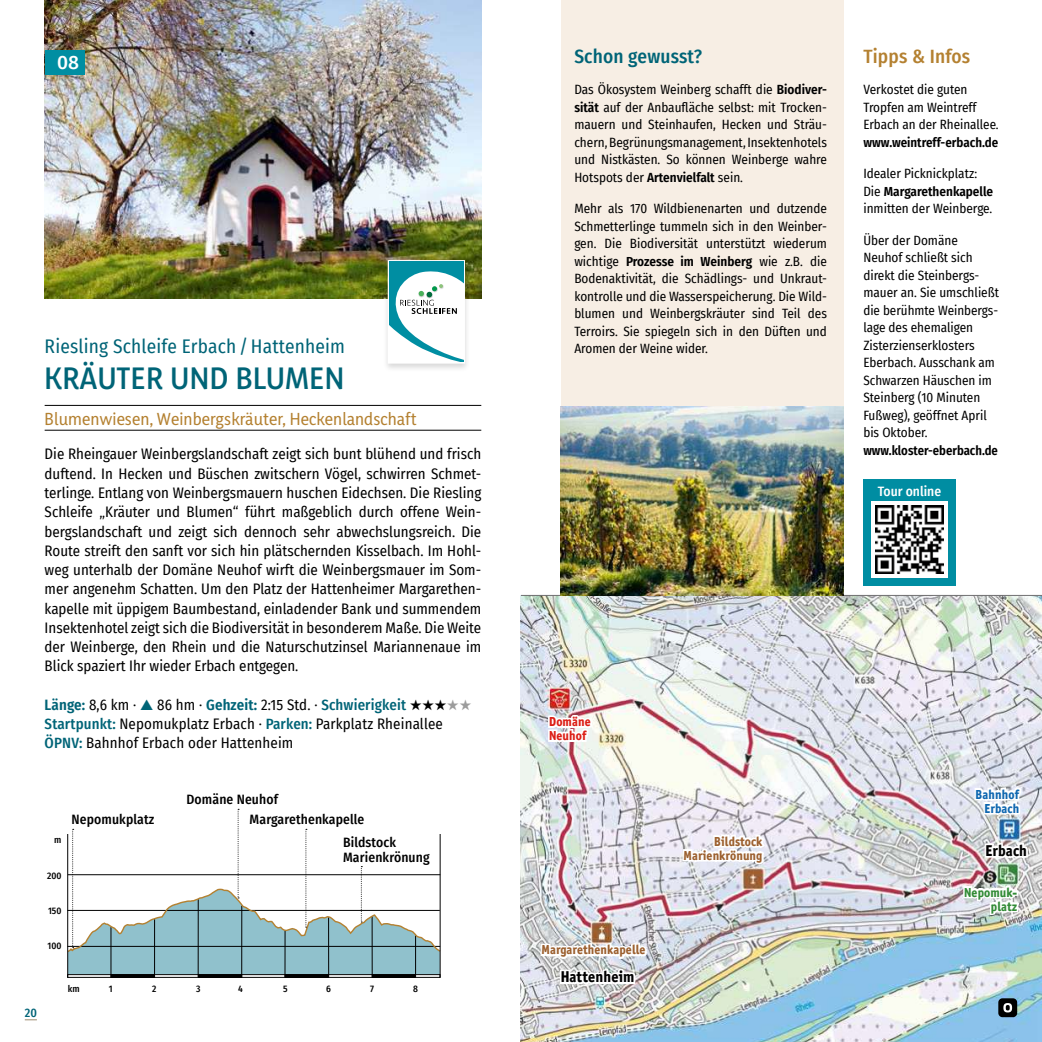
<style>
.page{position:relative;width:1042px;height:1042px;background:#fff}
.page>*{position:absolute;margin:0;border:0;box-sizing:border-box;transform-origin:0 0}
.t1{font:600 28px "Yaldevi";letter-spacing:.02em;color:#006477}
.t2{font:19.25px "Fira Sans Condensed";letter-spacing:.01em;color:#006477}
.t3{font:500 19.25px "Fira Sans Condensed";letter-spacing:.01em;color:#006477}
.t4{font:500 19.25px "Fira Sans Condensed";letter-spacing:.01em;color:#b48131}
.t5{font:500 19.25px "Fira Sans";color:#fff}
.t6{font:500 15.75px "Yaldevi";letter-spacing:.01em;color:#b48131}
.t7{font:800 15.75px "Officina San ITC";letter-spacing:.01em;color:#000;scale:.9 1}
.t8{font:14.88px/19.2px "Fira Sans Condensed";letter-spacing:.01em;color:#000;text-align:justify}
.t9{font:500 13.47px/14.2px "Fira Sans Condensed";letter-spacing:.01em;color:#000}
.t10{font:500 13.47px "Fira Sans Condensed";color:#fff}
.t11{font:13.12px/17.5px "Fira Sans Condensed";color:#000}
.t12{font:800 13.12px/14px "Officina San ITC";letter-spacing:.01em;color:#9c602f;text-align:right;scale:.9 1}
.t13{font:600 13.12px "Fira Sans Condensed";color:#000}
.t14{font:600 13.12px "Fira Sans Condensed";color:#000;scale:.96 1}
.t15{font:800 13.12px/14px "Officina San ITC";letter-spacing:.01em;color:#328b36;text-align:right;scale:.9 1}
.t16{font:800 13.12px/14px "Officina San ITC";letter-spacing:.01em;color:#0f67b0;text-align:right;scale:.9 1}
.t17{font:800 13.12px/14px "Officina San ITC";letter-spacing:.01em;color:#dc1e15;scale:.9 1}
.t18{font:500 12.25px "Fira Sans Condensed";color:#006477}
.t19{font:500 9.45px "Fira Sans Condensed";color:#000}
.s1{font-weight:600;color:#006477}
.s2{color:#006477}
.s3{font-weight:500;color:#006477}
.s4{color:#9c9c9c}
.s5{font-weight:600}
</style>
<div class="page">
<svg style="left:25px;top:1019px;width:12px;height:1px"></svg>
<div style="left:561px;top:0;width:282px;height:407px;background:#f7eee4"></div>
<img style="left:45px;top:0;width:436px;height:299px">
<hr style="left:45px;top:405px;width:436px;height:1px;background:#000">
<hr style="left:45px;top:430px;width:436px;height:1px;background:#000">
<div style="left:863px;top:479px;width:92px;height:106px;background:#008da2"></div>
<div style="left:871px;top:501px;width:77px;height:77px;background:#fff"></div>
<img style="left:875px;top:505px;width:68px;height:68px">
<div style="left:67px;top:974px;width:373px;height:3px;border:1px solid #000"></div>
<div style="left:111px;top:974px;width:44px;height:3px;border:1px solid #000"></div>
<div style="left:198px;top:974px;width:44px;height:3px;border:1px solid #000"></div>
<hr style="left:415px;top:935px;width:1px;height:42px;background:#000">
<div style="left:372px;top:974px;width:43px;height:3px;border:1px solid #000"></div>
<hr style="left:372px;top:916px;width:1px;height:61px;background:#000">
<hr style="left:241px;top:905px;width:1px;height:72px;background:#000">
<hr style="left:198px;top:899px;width:1px;height:78px;background:#000">
<div style="left:285px;top:974px;width:44px;height:3px;border:1px solid #000"></div>
<svg style="left:67px;top:809px;width:374px;height:165px"></svg>
<hr style="left:440px;top:835px;width:1px;height:142px;background:#000">
<hr style="left:67px;top:835px;width:1px;height:142px;background:#000">
<img style="left:521px;top:596px;width:521px;height:446px">
<img style="left:680px;top:406px;width:87px;height:602px">
<div style="left:45px;top:50px;width:39px;height:24px;background:#008ea2"></div>
<hr style="left:521px;top:595px;width:521px;height:1px;background:#717072">
<img style="left:960px;top:841px;width:69px;height:100px">
<img style="left:539px;top:496px;width:110px;height:546px">
<svg style="left:972px;top:785px;width:51px;height:50px"></svg>
<img style="left:561px;top:407px;width:282px;height:188px">
<svg style="left:998px;top:998px;width:19px;height:22px"></svg>
<div style="left:382px;top:258px;width:88px;height:114px;background:#000;opacity:.15"></div>
<svg style="left:388px;top:260px;width:77px;height:104px"></svg>
<svg style="left:389px;top:262px;width:74px;height:100px"></svg>
<h2 class="t5" style="left:57px;top:51px;width:24px">08</h2>
<h2 class="t2" style="left:45px;top:335px;width:302px">Riesling Schleife Erbach / Hattenheim</h2>
<h1 class="t1" style="left:45px;top:363px;width:301px">KRÄUTER UND BLUMEN</h1>
<p class="t6" style="left:45px;top:411px;width:373px">Blumenwiesen, Weinbergskräuter, Heckenlandschaft</p>
<p class="t8" style="left:45px;top:445px;width:438px">Die Rheingauer Weinbergslandschaft zeigt sich bunt blühend und frisch duftend. In Hecken und Büschen zwitschern Vögel, schwirren Schmet&shy;terlinge. Entlang von Weinbergsmauern huschen Eidechsen. Die Riesling Schleife „Kräuter und Blumen“ führt maßgeblich durch offene Wein&shy;bergslandschaft und zeigt sich dennoch sehr abwechslungsreich. Die Route streift den sanft vor sich hin plätschernden Kisselbach. Im Hohl&shy;weg unterhalb der Domäne Neuhof wirft die Weinbergsmauer im Som&shy;mer angenehm Schatten. Um den Platz der Hattenheimer Margarethen&shy;kapelle mit üppigem Baumbestand, einladender Bank und summendem Insektenhotel zeigt sich die Biodiversität in besonderem Maße. Die Weite der Weinberge, den Rhein und die Naturschutzinsel Mariannenaue im Blick spaziert Ihr wieder Erbach entgegen.</p>
<p class="t8" style="left:45px;top:694px;width:428px;text-align:left"><span class="s1">Länge:</span> 8,6 km · <span class="s2">▲</span> 86 hm · <span class="s1">Gehzeit:</span> 2:15 Std. · <span class="s3">Schwierigkeit</span> ★★★<span class="s4">★★<br></span><span class="s3">Startpunkt:</span> Nepomukplatz Erbach · <span class="s3">Parken:</span> Parkplatz Rheinallee<br><span class="s3">ÖPNV:</span> Bahnhof Erbach oder Hattenheim</p>
<p class="t19" style="left:54px;top:834px;width:9px">m</p>
<p class="t19" style="left:47px;top:870px;width:16px">200</p>
<p class="t19" style="left:48px;top:905px;width:15px">150</p>
<p class="t19" style="left:48px;top:940px;width:15px">100</p>
<p class="t9" style="left:71px;top:812px;width:84px">Nepomukplatz</p>
<p class="t9" style="left:186px;top:792px;width:93px">Domäne Neuhof</p>
<p class="t9" style="left:250px;top:812px;width:116px">Margarethenkapelle</p>
<p class="t9" style="left:343px;top:835px;width:88px">Bildstock<br>Marienkrönung</p>
<p class="t18" style="left:25px;top:1006px;width:14px">20</p>
<p class="t19" style="left:68px;top:983px;width:13px">km</p>
<p class="t19" style="left:109px;top:983px;width:5px">1</p>
<p class="t19" style="left:152px;top:983px;width:6px">2</p>
<p class="t19" style="left:196px;top:983px;width:6px">3</p>
<p class="t19" style="left:238px;top:983px;width:6px">4</p>
<p class="t19" style="left:283px;top:983px;width:6px">5</p>
<p class="t19" style="left:326px;top:983px;width:6px">6</p>
<p class="t19" style="left:370px;top:983px;width:5px">7</p>
<p class="t19" style="left:413px;top:983px;width:6px">8</p>
<h2 class="t3" style="left:574px;top:45px;width:129px">Schon gewusst?</h2>
<p class="t11" style="left:574px;top:81px;width:254px;text-align:justify">Das Ökosystem Weinberg schafft die <span class="s5">Biodiver&shy;sität</span> auf der Anbau昀氀äche selbst: mit Trocken&shy;mauern und Steinhaufen, Hecken und Sträu&shy;chern, Begrünungsmanagement, Insektenhotels und Nistkästen. So können Weinberge wahre Hotspots der <span class="s5">Artenvielfalt</span> sein.</p>
<p class="t11" style="left:574px;top:200px;width:254px;text-align:justify">Mehr als 170 Wildbienenarten und dutzende Schmetterlinge tummeln sich in den Weinber&shy;gen. Die Biodiversität unterstützt wiederum wichtige <span class="s5">Prozesse im Weinberg</span> wie z.B. die Bodenaktivität, die Schädlings- und Unkraut&shy;kontrolle und die Wasserspeicherung. Die Wild&shy;blumen und Weinbergskräuter sind Teil des Terroirs. Sie spiegeln sich in den Düften und Aromen der Weine wider.</p>
<h2 class="t4" style="left:863px;top:45px;width:108px">Tipps &amp; Infos</h2>
<p class="t11" style="left:863px;top:81px;width:137px">Verkostet die guten<br>Tropfen am Weintreff<br>Erbach an der Rheinallee.</p>
<p class="t13" style="left:863px;top:135px;width:136px">www.weintreff-erbach.de</p>
<p class="t11" style="left:863px;top:165px;width:131px">Idealer Picknickplatz:<br>Die <span class="s5">Margarethenkapelle </span>inmitten der Weinberge.</p>
<p class="t11" style="left:863px;top:231px;width:137px">Über der Domäne<br>Neuhof schließt sich direkt die Steinbergs&shy;mauer an. Sie umschließt die berühmte Weinbergs&shy;lage des ehemaligen<br>Zisterzienserklosters<br>Eberbach. Ausschank am<br>Schwarzen Häuschen im<br>Steinberg (10 Minuten<br>Fußweg), geöffnet April bis Oktober.</p>
<p class="t14" style="left:863px;top:439px;width:142px">www.kloster-eberbach.de</p>
<p class="t10" style="left:878px;top:483px;width:65px">Tour online</p>
<p class="t17" style="left:549px;top:716px;width:48px">Domäne<br>Neuhof</p>
<p class="t12" style="left:541px;top:944px;width:117px">Margarethenkapelle</p>
<p class="t7" style="left:561px;top:970px;width:83px">Hattenheim</p>
<p class="t12" style="left:683px;top:835px;width:89px">Bildstock<br>Marienkrönung</p>
<p class="t16" style="left:975px;top:788px;width:50px">Bahnhof<br>Erbach</p>
<p class="t7" style="left:985px;top:844px;width:48px">Erbach</p>
<p class="t15" style="left:964px;top:886px;width:60px">Nepomuk&shy;platz</p>
</div>
